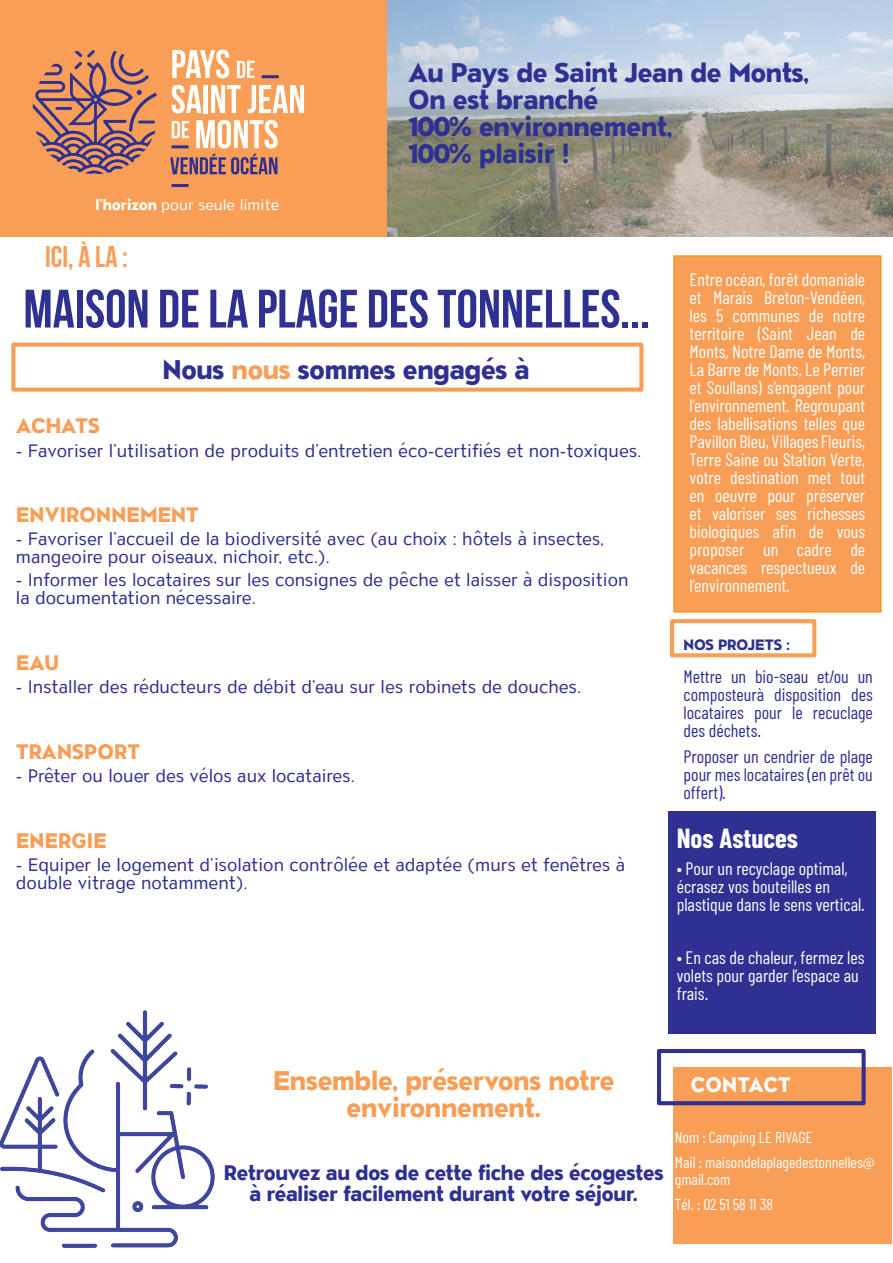
<style>
.page{position:relative;width:893px;height:1263px;background:#fff}
.page>*{position:absolute;margin:0;border:0;box-sizing:border-box;transform-origin:0 0}
.t1{font:700 54px "Bebas Neue";color:#2e3092}
.t2{font:700 30px "Bebas Neue";color:#f89e56}
.t3{font:800 27px/27px "ATC Overlook";letter-spacing:-.01em;color:#2e3092}
.t4{font:800 27px/27px "ATC Overlook";letter-spacing:-.01em;color:#f89e56;text-align:center}
.t5{font:700 27px "Barlow Condensed";color:#fff}
.t6{font:800 21px/21px "ATC Overlook";letter-spacing:-.01em;color:#2e3092;text-align:center}
.t7{font:800 21px "ATC Overlook";letter-spacing:.01em;color:#f89e56}
.t8{font:800 21px "ATC Overlook";letter-spacing:.01em;color:#fff}
.t9{font:18px/18px "Barlow Condensed";color:#fff}
.t10{font:18px/18px "ATC Overlook";color:#2e3092}
.t11{font:18px/18px "Barlow Condensed";color:#2e3092;text-align:justify}
.t12{font:15.75px/25px "Barlow Condensed";color:#fff}
.t13{font:15.15px "ATC Overlook";color:#fff}
.t14{font:800 15px "ATC Overlook";color:#2e3092}
.s1{font-weight:800}
.s2{color:#f89e56}
</style>
<div class="page">
<div style="left:674px;top:1067px;width:218px;height:177px;background:#f89e56"></div>
<div style="left:657px;top:1049px;width:209px;height:56px;border:4px solid #2e3092"></div>
<div style="left:673px;top:255px;width:208px;height:357px;background:#f89e56;border:2px solid #f7931d"></div>
<img style="left:0;top:1010px;width:215px;height:237px">
<div style="left:668px;top:812px;width:208px;height:222px;background:#2e3092"></div>
<img style="left:387px;top:0;width:506px;height:236px">
<div style="left:11px;top:343px;width:632px;height:49px;border:4px solid #f89e56"></div>
<div style="left:670px;top:619px;width:146px;height:38px;border:4px solid #f89e56"></div>
<div style="left:0;top:0;width:387px;height:236px;background:#f89e56"></div>
<svg style="left:170px;top:154px;width:107px;height:20px"></svg>
<svg style="left:172px;top:50px;width:57px;height:28px"></svg>
<svg style="left:237px;top:61px;width:17px;height:17px"></svg>
<svg style="left:172px;top:85px;width:30px;height:28px"></svg>
<hr style="left:204px;top:85px;width:4px;height:28px;background:#fff">
<svg style="left:211px;top:85px;width:30px;height:28px"></svg>
<svg style="left:248px;top:85px;width:56px;height:28px"></svg>
<svg style="left:172px;top:121px;width:17px;height:17px"></svg>
<svg style="left:196px;top:120px;width:82px;height:28px"></svg>
<hr style="left:261px;top:75px;width:18px;height:3px;background:#2e3092;border-radius:2px">
<hr style="left:171px;top:145px;width:18px;height:3px;background:#2e3092;border-radius:2px">
<hr style="left:171px;top:184px;width:18px;height:3px;background:#2e3092;border-radius:2px">
<svg style="left:33px;top:50px;width:124px;height:124px"></svg>
<p class="t13" style="left:95px;top:196px;width:185px"><span class="s1">l’horizon</span> pour seule limite</p>
<h2 class="t2" style="left:45px;top:240px;width:84px">ICI, À LA :</h2>
<h3 class="t3" style="left:409px;top:61px;width:402px">Au Pays de Saint Jean de Monts,<br>On est branché<br>100% environnement,<br>100% plaisir !</h3>
<h1 class="t1" style="left:23px;top:279px;width:628px">MAISON DE LA PLAGE DES TONNELLES...</h1>
<h3 class="t3" style="left:162px;top:357px;width:369px">Nous <span class="s2">nous</span> sommes engagés à</h3>
<p class="t7" style="left:16px;top:414px;width:86px">achats</p>
<p class="t10" style="left:16px;top:442px;width:627px">- Favoriser l’utilisation de produits d’entretien éco-certifiés et non-toxiques.</p>
<p class="t7" style="left:16px;top:502px;width:184px">environnement</p>
<p class="t10" style="left:16px;top:531px;width:590px">- Favoriser l’accueil de la biodiversité avec (au choix : hôtels à insectes, mangeoire pour oiseaux, nichoir, etc.).</p>
<p class="t10" style="left:16px;top:572px;width:614px">- Informer les locataires sur les consignes de pêche et laisser à disposition la documentation nécessaire.</p>
<p class="t7" style="left:16px;top:650px;width:44px">eau</p>
<p class="t10" style="left:16px;top:679px;width:567px">- Installer des réducteurs de débit d’eau sur les robinets de douches.</p>
<p class="t7" style="left:16px;top:739px;width:125px">transport</p>
<p class="t10" style="left:16px;top:768px;width:341px">- Prêter ou louer des vélos aux locataires.</p>
<p class="t7" style="left:16px;top:828px;width:92px">energie</p>
<p class="t10" style="left:16px;top:857px;width:611px">- Equiper le logement d’isolation contrôlée et adaptée (murs et fenêtres à double vitrage notamment).</p>
<p class="t9" style="left:690px;top:270px;width:177px;text-align:justify">Entre océan, forêt domaniale et Marais Breton-Vendéen, les 5 communes de notre territoire (Saint Jean de Monts, Notre Dame de Monts, La Barre de Monts, Le Perrier et Soullans) s’engagent pour l’environnement. Regroupant des labellisations telles que Pavillon Bleu, Villages Fleuris, Terre Saine ou Station Verte, votre destination met tout en oeuvre pour préserver et valoriser ses richesses biologiques afin de vous proposer un cadre de vacances respectueux de l’environnement.</p>
<p class="t14" style="left:683px;top:637px;width:11px">NOS</p>
<p class="t14" style="left:718px;top:637px;width:11px">PRO</p>
<p class="t14" style="left:748px;top:637px;width:17px">JETS</p>
<p class="t14" style="left:786px;top:637px;width:5px">:</p>
<p class="t11" style="left:683px;top:667px;width:191px">Mettre un bio-seau et/ou un composteurà disposition des locataires pour le recuclage des déchets.</p>
<p class="t11" style="left:683px;top:747px;width:191px">Proposer un cendrier de plage pour mes locataires (en prêt ou offert).</p>
<h3 class="t5" style="left:677px;top:822px;width:123px">Nos Astuces</h3>
<p class="t9" style="left:677px;top:859px;width:190px">• Pour un recyclage optimal, écrasez vos bouteilles en plastique dans le sens vertical.</p>
<p class="t9" style="left:677px;top:948px;width:189px">• En cas de chaleur, fermez les volets pour garder l’espace au frais.</p>
<h3 class="t4" style="left:273px;top:1069px;width:343px">Ensemble, préservons notre environnement.</h3>
<p class="t6" style="left:224px;top:1163px;width:441px">Retrouvez au dos de cette fiche des écogestes à réaliser facilement durant votre séjour.</p>
<p class="t8" style="left:691px;top:1073px;width:101px">contact</p>
<p class="t12" style="left:675px;top:1125px;width:202px">Nom : Camping LE RIVAGE<br>Mail : maisondelaplagedestonnelles@</p>
<p class="t12" style="left:675px;top:1166px;width:100px">gmail.com<br>Tél. : 02 51 58 11 38</p>
</div>
